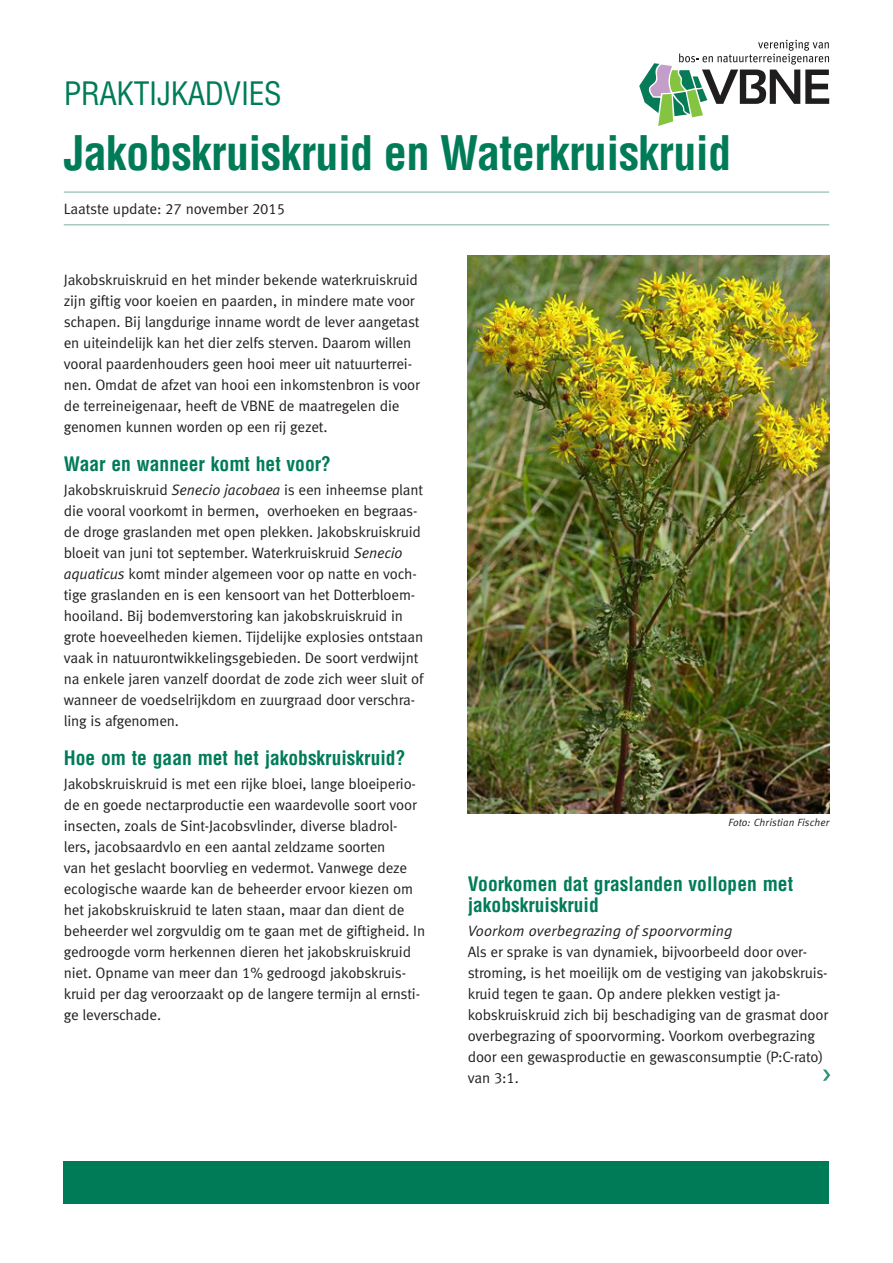
<style>
.page{position:relative;width:893px;height:1263px;background:#fff}
.page>*{position:absolute;margin:0;border:0;box-sizing:border-box;transform-origin:0 0}
.hoofdstukkop{font:700 condensed 46.5px "Helvetica";letter-spacing:-.015em;color:#007b58}
.t1{font:condensed 31.5px "Helvetica";letter-spacing:-.015em;color:#007b58}
.tussenkop{font:700 condensed 19.5px/21px "Helvetica";color:#007b58}
.brood{font:15px/21px "Meta Normal LF";letter-spacing:-.01em;color:#231f20}
.cursief_kopje{font:italic 15px "Meta Normal LF";letter-spacing:.01em;color:#231f20}
.datum_en_auteur{font:15px "Meta Normal LF";letter-spacing:-.01em;color:#231f20}
.fotobijschrift{font:italic 10.5px "Meta Normal LF";letter-spacing:.01em;color:#231f20}
.s1{font-style:italic}
</style>
<div class="page">
<svg style="left:639px;top:40px;width:190px;height:86px"></svg>
<hr style="left:64px;top:191px;width:765px;height:2px;background:#a7cabd">
<hr style="left:64px;top:224px;width:765px;height:1px;background:#a7cabd">
<div style="left:64px;top:1161px;width:765px;height:42px;background:#007b58"></div>
<img style="left:468px;top:255px;width:361px;height:558px">
<svg style="left:823px;top:1069px;width:7px;height:12px"></svg>
<h2 class="t1" style="left:64px;top:74px;width:219px">PRAKTIJKADVIES</h2>
<p class="hoofdstukkop" style="left:64px;top:124px;width:669px">Jakobskruiskruid en Waterkruiskruid</p>
<p class="datum_en_auteur" style="left:64px;top:200px;width:223px">Laatste update: 27 november 2015</p>
<p class="brood" style="left:64px;top:269px;width:358px">Jakobskruiskruid en het minder bekende waterkruiskruid zijn giftig voor koeien en paarden, in mindere mate voor schapen. Bij langdurige inname wordt de lever aangetast en uiteindelijk kan het dier zelfs sterven. Daarom willen vooral paardenhouders geen hooi meer uit natuurterrei&shy;nen. Omdat de afzet van hooi een inkomstenbron is voor de terreineigenaar, heeft de VBNE de maatregelen die genomen kunnen worden op een rij gezet.</p>
<p class="tussenkop" style="left:64px;top:453px;width:269px">Waar en wanneer komt het voor?</p>
<p class="brood" style="left:64px;top:479px;width:361px">Jakobskruiskruid <span class="s1">Senecio jacobaea</span> is een inheemse plant die vooral voorkomt in bermen, overhoeken en begraas&shy;de droge graslanden met open plekken. Jakobskruiskruid bloeit van juni tot september. Waterkruiskruid <span class="s1">Senecio aquaticus</span> komt minder algemeen voor op natte en voch&shy;tige graslanden en is een kensoort van het Dotterbloem&shy;hooiland. Bij bodemverstoring kan jakobskruiskruid in grote hoeveelheden kiemen. Tijdelijke explosies ontstaan vaak in natuurontwikkelingsgebieden. De soort verdwijnt na enkele jaren vanzelf doordat de zode zich weer sluit of wanneer de voedselrijkdom en zuurgraad door verschra&shy;ling is afgenomen.</p>
<p class="tussenkop" style="left:64px;top:747px;width:343px">Hoe om te gaan met het jakobskruiskruid?</p>
<p class="brood" style="left:64px;top:773px;width:363px">Jakobskruiskruid is met een rijke bloei, lange bloeiperio&shy;de en goede nectarproductie een waardevolle soort voor insecten, zoals de Sint-Jacobsvlinder, diverse bladrol&shy;lers, jacobsaardvlo en een aantal zeldzame soorten<br>van het geslacht boorvlieg en vedermot. Vanwege deze ecologische waarde kan de beheerder ervoor kiezen om het jakobskruiskruid te laten staan, maar dan dient de beheerder wel zorgvuldig om te gaan met de giftigheid. In gedroogde vorm herkennen dieren het jakobskruiskruid niet. Opname van meer dan 1% gedroogd jakobskruis&shy;kruid per dag veroorzaakt op de langere termijn al ernsti&shy;ge leverschade.</p>
<p class="fotobijschrift" style="left:728px;top:816px;width:102px">Foto: Christian Fischer</p>
<p class="tussenkop" style="left:468px;top:873px;width:327px">Voorkomen dat graslanden vollopen met jakobskruiskruid</p>
<p class="cursief_kopje" style="left:468px;top:922px;width:266px">Voorkom overbegrazing of spoorvorming</p>
<p class="brood" style="left:468px;top:941px;width:362px">Als er sprake is van dynamiek, bijvoorbeeld door over&shy;stroming, is het moeilijk om de vestiging van jakobskruis&shy;kruid tegen te gaan. Op andere plekken vestigt ja&shy;kobskruiskruid zich bij beschadiging van de grasmat door overbegrazing of spoorvorming. Voorkom overbegrazing door een gewasproductie en gewasconsumptie (P:C-rato) van 3:1.</p>
</div>
